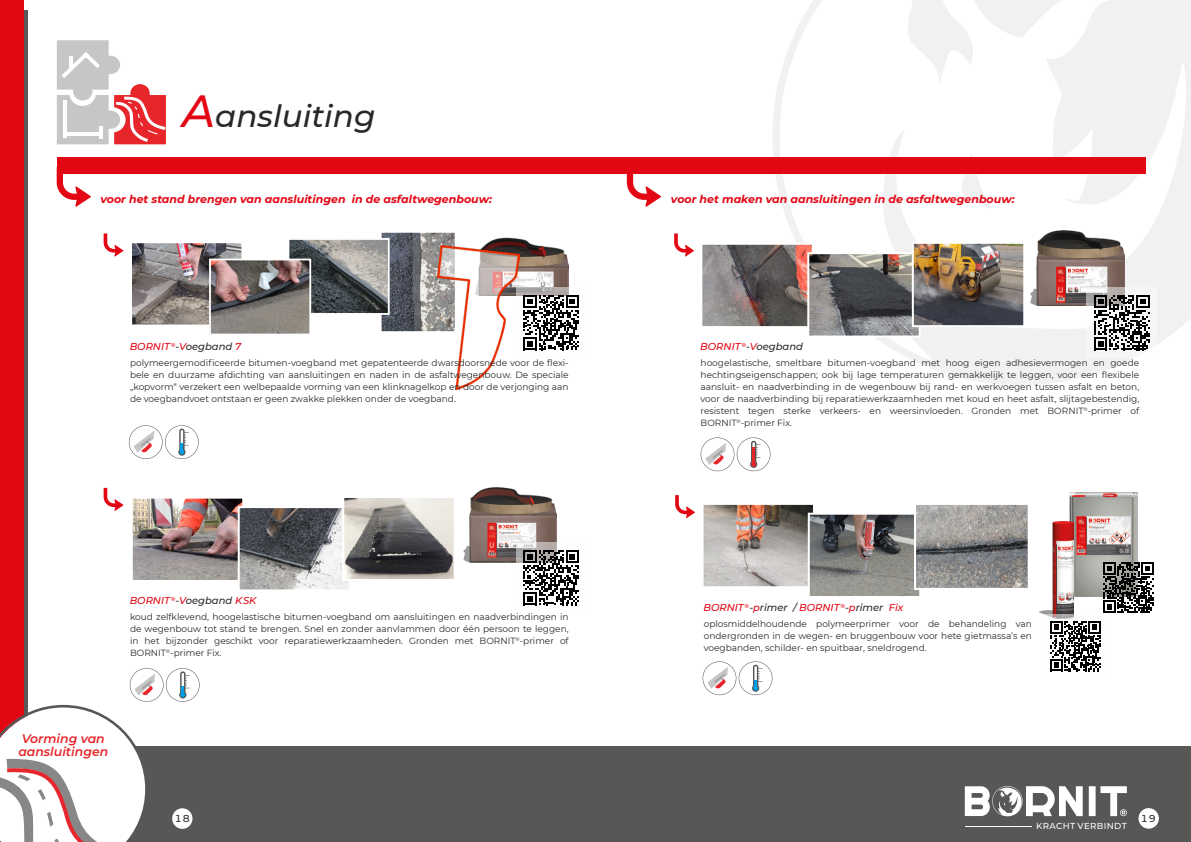
<style>
.page{position:relative;width:1191px;height:842px;background:#fff}
.page>*{position:absolute;margin:0;border:0;box-sizing:border-box;transform-origin:0 0}
.t1{font:italic 500 31px "Montserrat";color:#282827}
.t2{font:italic 600 12.4px/12.9px "Montserrat";color:#e6262b}
.t3{font:italic 700 11px "Montserrat";color:#e30613}
.t4{font:italic 500 10px "Montserrat";color:#e30613}
.t5{font:italic 500 10px "Montserrat";color:#282827}
.t6{font:500 10px "Montserrat";color:#282827}
.t7{font:9px/12px "Montserrat";color:#282827;text-align:justify}
.t8{font:500 8.7px "Montserrat";letter-spacing:.04em;color:#fff}
.s1{font-size:45px;color:#e30613}
.s2{color:#282827}
.s3{color:#e30613}
</style>
<div class="page">
<svg style="left:773px;top:0;width:418px;height:385px"></svg>
<div style="left:57px;top:157px;width:1088px;height:17px;background:#e30613"></div>
<div style="left:23px;top:746px;width:572px;height:96px;background:#575756"></div>
<div style="left:595px;top:746px;width:596px;height:96px;background:#575756"></div>
<div style="left:0;top:10px;width:28px;height:832px;background:#575756"></div>
<div style="left:0;top:0;width:24px;height:842px;background:#e30613"></div>
<div style="left:1138px;top:808px;width:20px;height:21px;background:#fff;border-radius:50%"></div>
<svg style="left:57px;top:40px;width:109px;height:104px"></svg>
<img style="left:484px;top:237px;width:85px;height:50px">
<img style="left:383px;top:234px;width:70px;height:96px">
<div style="left:380px;top:231px;width:76px;height:102px;border:2px solid #fff"></div>
<img style="left:290px;top:241px;width:97px;height:71px">
<div style="left:287px;top:238px;width:103px;height:77px;border:2px solid #fff"></div>
<img style="left:133px;top:244px;width:107px;height:80px">
<div style="left:130px;top:241px;width:113px;height:86px;border:2px solid #fff"></div>
<img style="left:212px;top:262px;width:96px;height:70px">
<div style="left:209px;top:259px;width:102px;height:76px;border:2px solid #fff"></div>
<img style="left:438px;top:246px;width:81px;height:143px">
<img style="left:134px;top:500px;width:107px;height:79px">
<div style="left:131px;top:497px;width:113px;height:85px;border:2px solid #fff"></div>
<img style="left:241px;top:509px;width:107px;height:79px">
<div style="left:238px;top:506px;width:113px;height:85px;border:2px solid #fff"></div>
<img style="left:345px;top:499px;width:108px;height:79px">
<div style="left:342px;top:496px;width:114px;height:85px;border:2px solid #fff"></div>
<svg style="left:104px;top:233px;width:19px;height:24px"></svg>
<svg style="left:104px;top:488px;width:19px;height:23px"></svg>
<img style="left:463px;top:488px;width:93px;height:74px">
<svg style="left:129px;top:425px;width:70px;height:34px"></svg>
<svg style="left:57px;top:174px;width:34px;height:33px"></svg>
<img style="left:703px;top:246px;width:108px;height:79px">
<div style="left:700px;top:243px;width:114px;height:85px;border:2px solid #fff"></div>
<img style="left:810px;top:255px;width:107px;height:80px">
<div style="left:807px;top:252px;width:113px;height:86px;border:2px solid #fff"></div>
<img style="left:914px;top:245px;width:108px;height:79px">
<div style="left:911px;top:242px;width:114px;height:85px;border:2px solid #fff"></div>
<svg style="left:627px;top:174px;width:34px;height:33px"></svg>
<img style="left:1031px;top:230px;width:93px;height:75px">
<svg style="left:674px;top:233px;width:20px;height:24px"></svg>
<img style="left:704px;top:506px;width:108px;height:79px">
<div style="left:701px;top:503px;width:114px;height:85px;border:2px solid #fff"></div>
<img style="left:810px;top:516px;width:108px;height:79px">
<div style="left:807px;top:513px;width:114px;height:85px;border:2px solid #fff"></div>
<img style="left:917px;top:506px;width:109px;height:81px">
<div style="left:914px;top:503px;width:115px;height:87px;border:2px solid #fff"></div>
<img style="left:1069px;top:492px;width:68px;height:104px">
<svg style="left:675px;top:495px;width:20px;height:23px"></svg>
<img style="left:1039px;top:521px;width:34px;height:93px">
<svg style="left:0;top:668px;width:200px;height:174px"></svg>
<svg style="left:964px;top:786px;width:162px;height:30px"></svg>
<hr style="left:965px;top:826px;width:67px;height:1px;background:#fff">
<svg style="left:516px;top:287px;width:53px;height:71px"></svg>
<svg style="left:523px;top:295px;width:56px;height:55px"></svg>
<svg style="left:516px;top:542px;width:61px;height:64px"></svg>
<svg style="left:523px;top:550px;width:56px;height:55px"></svg>
<svg style="left:1086px;top:287px;width:71px;height:71px;fill:#f5f6f7"></svg>
<svg style="left:1094px;top:295px;width:55px;height:55px"></svg>
<svg style="left:702px;top:661px;width:70px;height:34px"></svg>
<svg style="left:1103px;top:563px;width:50px;height:50px"></svg>
<div style="left:1043px;top:614px;width:64px;height:64px;background:#fbfdff"></div>
<svg style="left:1050px;top:621px;width:50px;height:50px"></svg>
<svg style="left:700px;top:437px;width:70px;height:34px"></svg>
<hr style="left:752px;top:447px;width:3px;height:16px;background:#e6262b">
<h1 class="t1" style="left:182px;top:94px;width:195px"><span class="s1">A</span>ansluiting</h1>
<p class="t3" style="left:100px;top:192px;width:393px">voor het stand brengen van aansluitingen in de asfaltwegenbouw:</p>
<p class="t4" style="left:130px;top:339px;width:113px">BORNIT <sup>®</sup><span class="s2">-</span>V<span class="s2">oegband</span> 7</p>
<p class="t7" style="left:130px;top:356px;width:440px">polymeergemodificeerde bitumen-voegband met gepatenteerde dwarsdoorsnede voor de flexi&shy;bele en duurzame afdichting van aansluitingen en naden in de asfaltwegenbouw. De speciale „kopvorm“ verzekert een welbepaalde vorming van een klinknagelkop en door de verjonging aan de voegbandvoet ontstaan er geen zwakke plekken onder de voegband.</p>
<p class="t4" style="left:130px;top:594px;width:129px">BORNIT <sup>®</sup><span class="s2">-</span>V<span class="s2">oegband</span> KSK</p>
<p class="t7" style="left:130px;top:611px;width:440px">koud zelfklevend, hoogelastische bitumen-voegband om aansluitingen en naadverbindingen in de wegenbouw tot stand te brengen. Snel en zonder aanvlammen door één persoon te leggen, in het bijzonder geschikt voor reparatiewerkzaamheden. Gronden met BORNIT<sup>®</sup>-primer of BORNIT<sup>®</sup>-primer Fix.</p>
<h2 class="t2" style="left:18px;top:733px;width:91px">Vorming van aansluitingen</h2>
<p class="t3" style="left:671px;top:192px;width:345px">voor het maken van aansluitingen in de asfaltwegenbouw:</p>
<p class="t5" style="left:700px;top:339px;width:104px"><span class="s3">BORNIT</span> <sup>®</sup>-<span class="s3">V</span>oegband</p>
<p class="t7" style="left:700px;top:356px;width:440px">hoogelastische, smeltbare bitumen-voegband met hoog eigen adhesievermogen en goede hechtingseigenschappen; ook bij lage temperaturen gemakkelijk te leggen, voor een flexibele aansluit- en naadverbinding in de wegenbouw bij rand- en werkvoegen tussen asfalt en beton, voor de naadverbinding bij reparatiewerkzaamheden met koud en heet asfalt, slijtagebestendig, resistent tegen sterke verkeers- en weersinvloeden. Gronden met BORNIT<sup>®</sup>-primer of BORNIT<sup>®</sup>-primer Fix.</p>
<p class="t4" style="left:703px;top:601px;width:201px">BORNIT <sup>®</sup><span class="s2">-</span>p<span class="s2">rimer /</span> BORNIT <sup>®</sup><span class="s2">-</span>p<span class="s2">rimer</span> Fix</p>
<p class="t7" style="left:703px;top:618px;width:330px">oplosmiddelhoudende polymeerprimer voor de behandeling van ondergronden in de wegen- en bruggenbouw voor hete gietmassa’s en voegbanden, schilder- en spuitbaar, sneldrogend.</p>
<p class="t6" style="left:175px;top:811px;width:16px">18</p>
<p class="t6" style="left:1140px;top:811px;width:16px">19</p>
<p class="t8" style="left:1036px;top:820px;width:92px">KRACHT VERBINDT</p>
</div>
